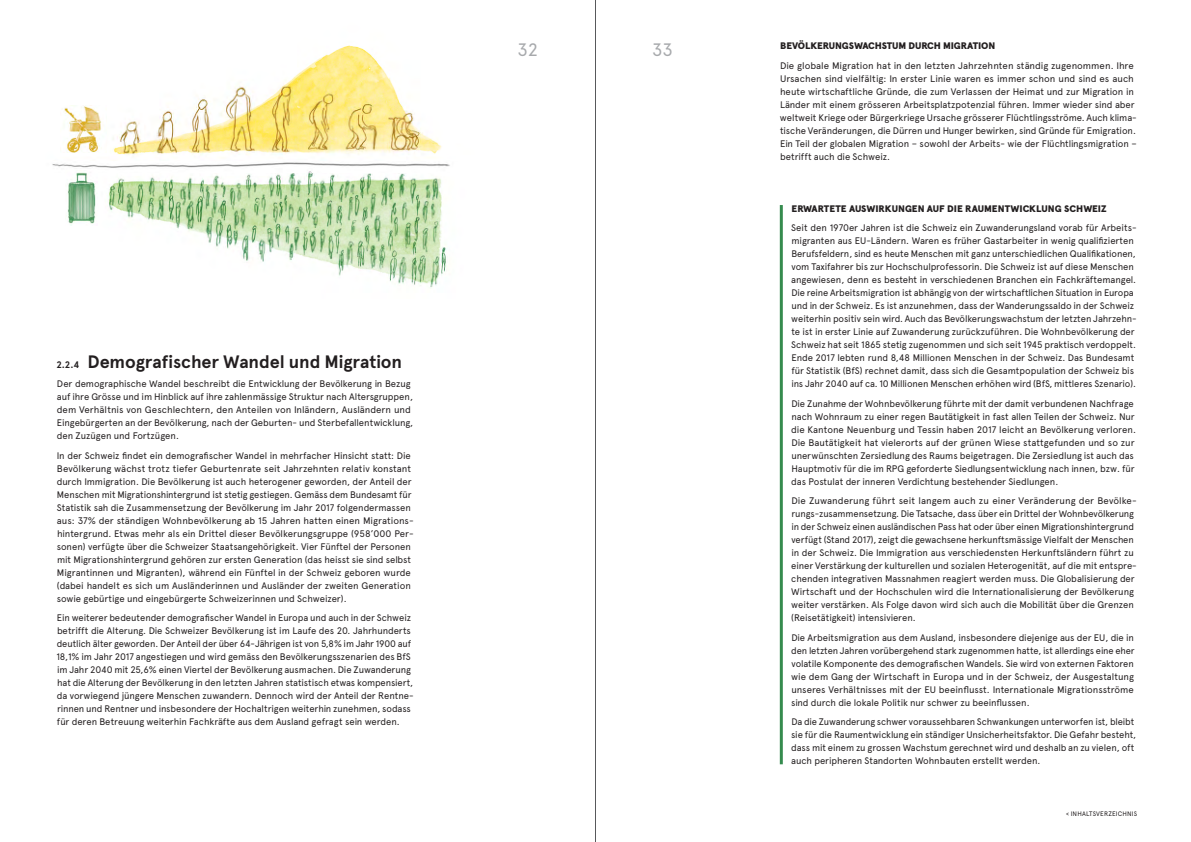
<style>
.page{position:relative;width:1191px;height:842px;background:#fff}
.page>*{position:absolute;margin:0;border:0;box-sizing:border-box;transform-origin:0 0}
.t1{font:700 18px "Apercu";letter-spacing:-.005em;color:#231f20}
.t2{font:18px "Apercu";color:#a7a9ac}
.t3{font:9.5px/13px "Apercu";letter-spacing:-.01em;color:#231f20}
.t4{font:900 9.5px "Apercu";letter-spacing:-.01em;color:#231f20}
.t5{font:6.5px "Apercu";letter-spacing:.02em;color:#231f20}
.s1{font-size:9.5px}
</style>
<div class="page">
<hr style="left:595px;top:0;width:1px;height:842px;background:#58595b">
<hr style="left:780px;top:205px;width:3px;height:559px;background:#358b4e">
<img style="left:67px;top:50px;width:380px;height:238px">
<img style="left:52px;top:161px;width:398px;height:11px">
<img style="left:64px;top:106px;width:42px;height:46px">
<img style="left:65px;top:170px;width:33px;height:56px">
<h1 class="t2" style="left:517px;top:38px;width:22px">32</h1>
<h1 class="t2" style="left:652px;top:38px;width:22px">33</h1>
<h1 class="t1" style="left:57px;top:350px;width:347px"><span class="s1">2.2.4</span> Demografischer Wandel und Migration</h1>
<p class="t3" style="left:57px;top:377px;width:358px">Der demographische Wandel beschreibt die Entwicklung der Bevölkerung in Bezug auf ihre Grösse und im Hinblick auf ihre zahlenmässige Struktur nach Altersgruppen, dem Verhältnis von Geschlechtern, den Anteilen von Inländern, Ausländern und Eingebürgerten an der Bevölkerung, nach der Geburten- und Sterbefallentwicklung, den Zuzügen und Fortzügen.</p>
<p class="t3" style="left:57px;top:449px;width:358px">In der Schweiz findet ein demografischer Wandel in mehrfacher Hinsicht statt: Die Bevölkerung wächst trotz tiefer Geburtenrate seit Jahrzehnten relativ konstant durch Immigration. Die Bevölkerung ist auch heterogener geworden, der Anteil der Menschen mit Migrationshintergrund ist stetig gestiegen. Gemäss dem Bundesamt für Statistik sah die Zusammensetzung der Bevölkerung im Jahr 2017 folgendermassen aus: 37% der ständigen Wohnbevölkerung ab 15 Jahren hatten einen Migrations&shy;hintergrund. Etwas mehr als ein Drittel dieser Bevölkerungsgruppe (958’000 Per&shy;sonen) verfügte über die Schweizer Staatsangehörigkeit. Vier Fünftel der Personen mit Migrationshintergrund gehören zur ersten Generation (das heisst sie sind selbst Migrantinnen und Migranten), während ein Fünftel in der Schweiz geboren wurde (dabei handelt es sich um Ausländerinnen und Ausländer der zweiten Generation sowie gebürtige und eingebürgerte Schweizerinnen und Schweizer).</p>
<p class="t3" style="left:56px;top:611px;width:359px">Ein weiterer bedeutender demografischer Wandel in Europa und auch in der Schweiz betrifft die Alterung. Die Schweizer Bevölkerung ist im Laufe des 20. Jahrhunderts deutlich älter geworden. Der Anteil der über 64-Jährigen ist von 5,8% im Jahr 1900 auf 18,1% im Jahr 2017 angestiegen und wird gemäss den Bevölkerungsszenarien des BfS im Jahr 2040 mit 25,6% einen Viertel der Bevölkerung ausmachen. Die Zuwanderung hat die Alterung der Bevölkerung in den letzten Jahren statistisch etwas kompensiert, da vorwiegend jüngere Menschen zuwandern. Dennoch wird der Anteil der Rentne&shy;rinnen und Rentner und insbesondere der Hochaltrigen weiterhin zunehmen, sodass für deren Betreuung weiterhin Fachkräfte aus dem Ausland gefragt sein werden.</p>
<p class="t4" style="left:780px;top:40px;width:217px">BEVÖLKERUNGSWACHSTUM DURCH MIGRATION</p>
<p class="t3" style="left:780px;top:59px;width:358px">Die globale Migration hat in den letzten Jahrzehnten ständig zugenommen. Ihre Ursachen sind vielfältig: In erster Linie waren es immer schon und sind es auch heute wirtschaftliche Gründe, die zum Verlassen der Heimat und zur Migration in Länder mit einem grösseren Arbeitsplatzpotenzial führen. Immer wieder sind aber weltweit Kriege oder Bürgerkriege Ursache grösserer Flüchtlingsströme. Auch klima&shy;tische Veränderungen, die Dürren und Hunger bewirken, sind Gründe für Emigration.<br>Ein Teil der globalen Migration – sowohl der Arbeits- wie der Flüchtlingsmigration – betrifft auch die Schweiz.</p>
<p class="t4" style="left:791px;top:202px;width:317px">ERWARTETE AUSWIRKUNGEN AUF DIE RAUMENTWICKLUNG SCHWEIZ</p>
<p class="t3" style="left:791px;top:221px;width:347px">Seit den 1970er Jahren ist die Schweiz ein Zuwanderungsland vorab für Arbeits&shy;migranten aus EU-Ländern. Waren es früher Gastarbeiter in wenig qualifizierten Berufsfeldern, sind es heute Menschen mit ganz unterschiedlichen Qualifikationen, vom Taxifahrer bis zur Hochschulprofessorin. Die Schweiz ist auf diese Menschen angewiesen, denn es besteht in verschiedenen Branchen ein Fachkräftemangel.<br>Die reine Arbeitsmigration ist abhängig von der wirtschaftlichen Situation in Europa und in der Schweiz. Es ist anzunehmen, dass der Wanderungssaldo in der Schweiz weiterhin positiv sein wird. Auch das Bevölkerungswachstum der letzten Jahrzehn&shy;te ist in erster Linie auf Zuwanderung zurückzuführen. Die Wohnbevölkerung der Schweiz hat seit 1865 stetig zugenommen und sich seit 1945 praktisch verdoppelt.<br>Ende 2017 lebten rund 8,48 Millionen Menschen in der Schweiz. Das Bundesamt für Statistik (BfS) rechnet damit, dass sich die Gesamtpopulation der Schweiz bis ins Jahr 2040 auf ca. 10 Millionen Menschen erhöhen wird (BfS, mittleres Szenario).</p>
<p class="t3" style="left:791px;top:397px;width:346px">Die Zunahme der Wohnbevölkerung führte mit der damit verbundenen Nachfrage nach Wohnraum zu einer regen Bautätigkeit in fast allen Teilen der Schweiz. Nur die Kantone Neuenburg und Tessin haben 2017 leicht an Bevölkerung verloren.<br>Die Bautätigkeit hat vielerorts auf der grünen Wiese stattgefunden und so zur unerwünschten Zersiedlung des Raums beigetragen. Die Zersiedlung ist auch das Hauptmotiv für die im RPG geforderte Siedlungsentwicklung nach innen, bzw. für das Postulat der inneren Verdichtung bestehender Siedlungen.</p>
<p class="t3" style="left:791px;top:494px;width:347px">Die Zuwanderung führt seit langem auch zu einer Veränderung der Bevölke&shy;rungs-zusammensetzung. Die Tatsache, dass über ein Drittel der Wohnbevölkerung in der Schweiz einen ausländischen Pass hat oder über einen Migrationshintergrund verfügt (Stand 2017), zeigt die gewachsene herkunftsmässige Vielfalt der Menschen in der Schweiz. Die Immigration aus verschiedensten Herkunftsländern führt zu einer Verstärkung der kulturellen und sozialen Heterogenität, auf die mit entspre&shy;chenden integrativen Massnahmen reagiert werden muss. Die Globalisierung der Wirtschaft und der Hochschulen wird die Internationalisierung der Bevölkerung weiter verstärken. Als Folge davon wird sich auch die Mobilität über die Grenzen (Reisetätigkeit) intensivieren.</p>
<p class="t3" style="left:791px;top:631px;width:345px;text-align:justify">Die Arbeitsmigration aus dem Ausland, insbesondere diejenige aus der EU, die in den letzten Jahren vorübergehend stark zugenommen hatte, ist allerdings eine eher volatile Komponente des demografischen Wandels. Sie wird von externen Faktoren wie dem Gang der Wirtschaft in Europa und in der Schweiz, der Ausgestaltung unseres Verhältnisses mit der EU beeinflusst. Internationale Migrationsströme sind durch die lokale Politik nur schwer zu beeinflussen.</p>
<p class="t3" style="left:791px;top:715px;width:346px">Da die Zuwanderung schwer voraussehbaren Schwankungen unterworfen ist, bleibt sie für die Raumentwicklung ein ständiger Unsicherheitsfaktor. Die Gefahr besteht, dass mit einem zu grossen Wachstum gerechnet wird und deshalb an zu vielen, oft auch peripheren Standorten Wohnbauten erstellt werden.</p>
<p class="t5" style="left:1066px;top:810px;width:72px">&lt; INHALTSVERZEICHNIS</p>
</div>
